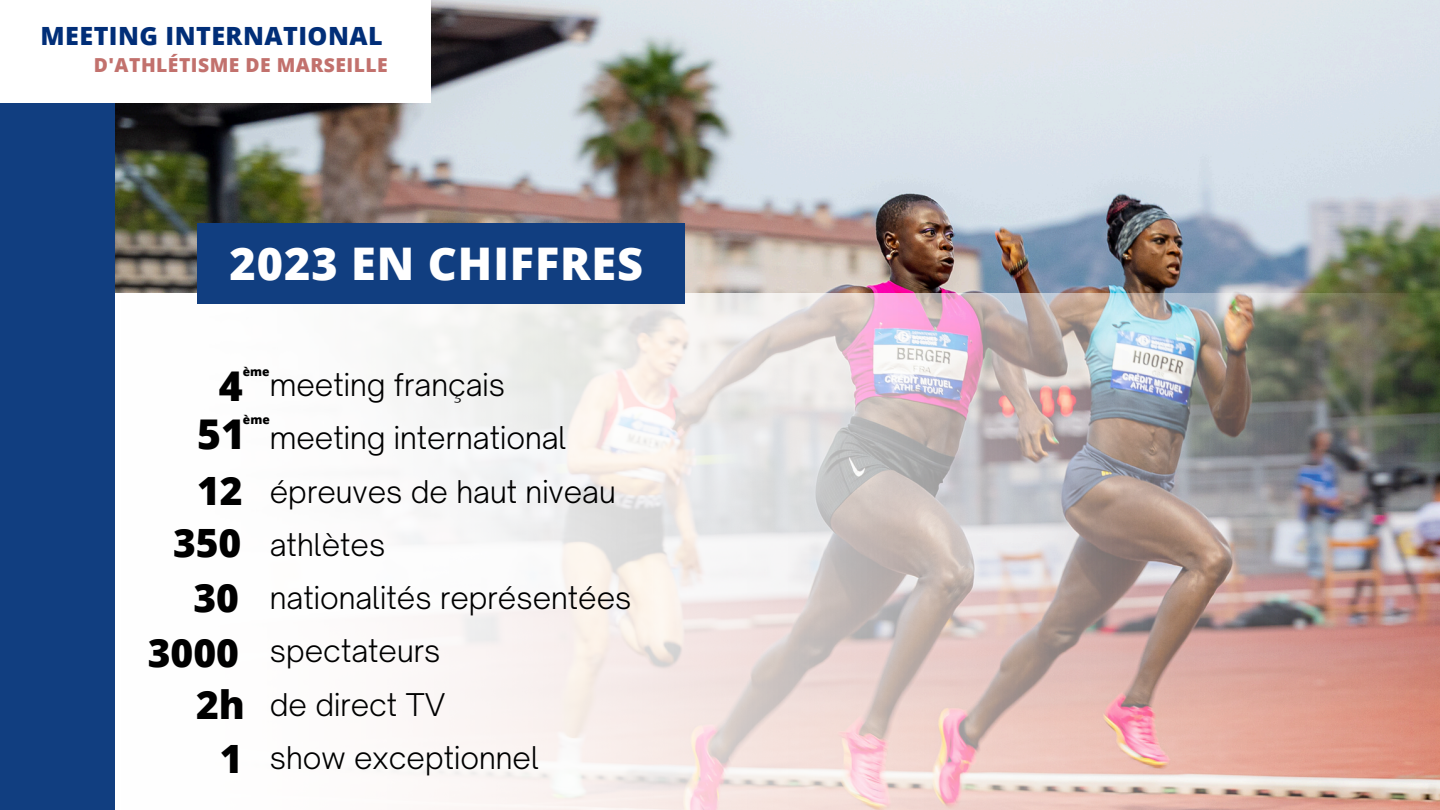
<style>
.page{position:relative;width:1440px;height:810px;background:#fff}
.page>*{position:absolute;margin:0;border:0;box-sizing:border-box;transform-origin:0 0}
.t1{font:800 45px "Open Sans";letter-spacing:.02em;color:#fff}
.t2{font:800 41px "Open Sans";color:#000}
.t3{font:800 39px "Open Sans";color:#000}
.t4{font:300 30px/53.2px "Open Sauce One";color:#000}
.t5{font:800 25.1px "Open Sans";letter-spacing:.02em;color:#012e78}
.t6{font:800 19.3px "Open Sans";letter-spacing:.025em;color:#c2716d}
.t7{font:800 12px "Open Sans";color:#000}
</style>
<div class="page">
<img style="left:115px;top:0;width:1325px;height:293px">
<img style="left:393px;top:293px;width:1047px;height:517px">
<div style="left:197px;top:223px;width:488px;height:81px;background:#113e80"></div>
<div style="left:0;top:0;width:115px;height:810px;background:#113e80"></div>
<div style="left:0;top:0;width:430px;height:103px;background:#fff"></div>
<p class="t5" style="left:41px;top:18px;width:344px">MEETING INTERNATIONAL</p>
<h2 class="t6" style="left:94px;top:52px;width:296px">D'ATHLÉTISME DE MARSEILLE</h2>
<p class="t1" style="left:230px;top:232px;width:415px">2023 EN CHIFFRES</p>
<p class="t2" style="left:219px;top:357px;width:25px">4</p>
<p class="t7" style="left:243px;top:363px;width:28px">ème</p>
<h1 class="t4" style="left:270px;top:358px;width:363px">meeting français<br>meeting international épreuves de haut niveau athlètes<br>nationalités représentées spectateurs<br>de direct TV<br>show exceptionnel</h1>
<p class="t2" style="left:197px;top:406px;width:50px">51</p>
<h3 class="t7" style="left:243px;top:412px;width:28px">ème</h3>
<p class="t3" style="left:197px;top:463px;width:47px">12</p>
<p class="t3" style="left:173px;top:515px;width:70px">350</p>
<p class="t3" style="left:193px;top:570px;width:47px">30</p>
<h2 class="t3" style="left:148px;top:625px;width:93px">3000</h2>
<h5 class="t3" style="left:196px;top:677px;width:50px">2h</h5>
<p class="t3" style="left:220px;top:731px;width:24px">1</p>
</div>
